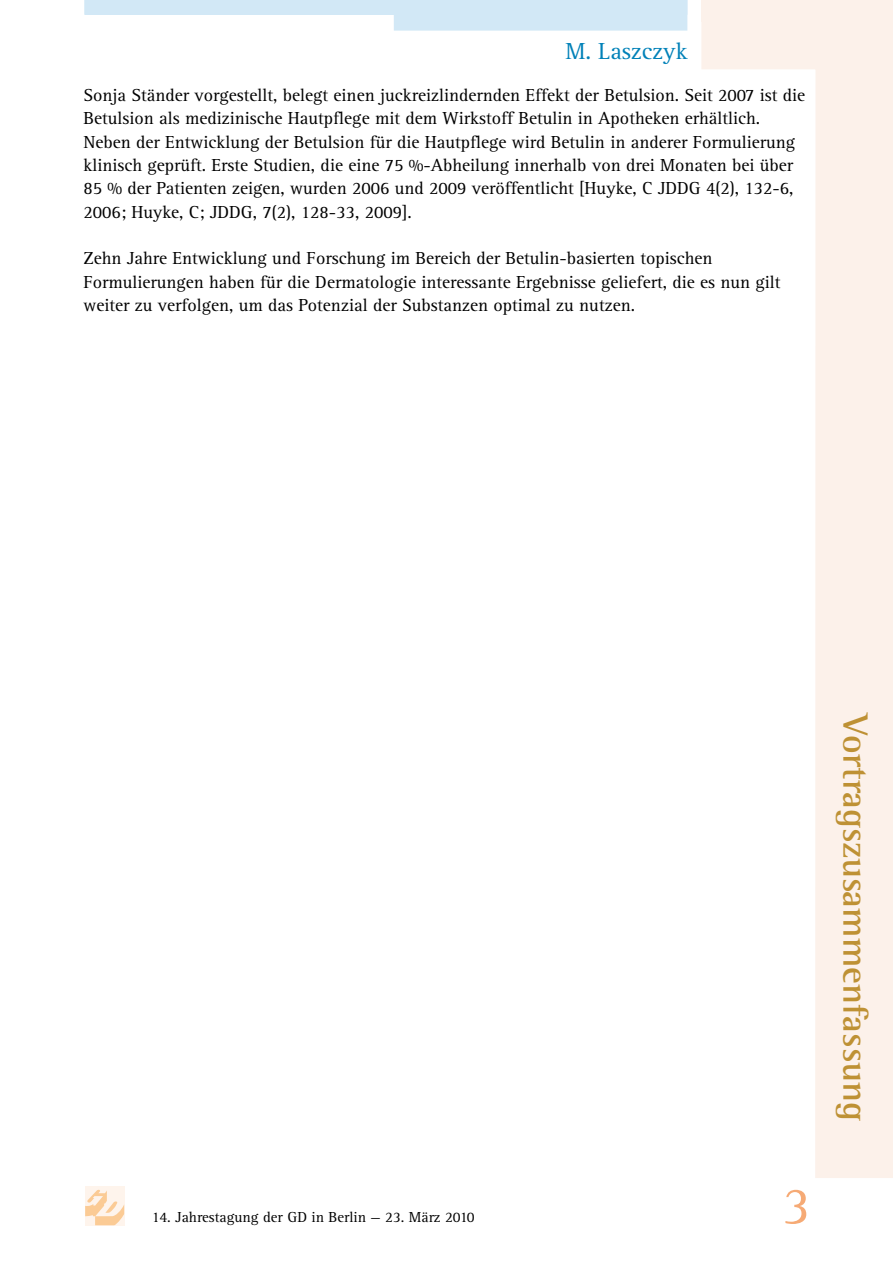
<style>
.page{position:relative;width:893px;height:1263px;background:#fff}
.page>*{position:absolute;margin:0;border:0;box-sizing:border-box;transform-origin:0 0}
.t1{font:54px "Agfa Rotis Serif";color:#f6aa75}
.t2{font:700 36px "Agfa Rotis Semi Serif";color:#be9134}
.t3{font:24px "Agfa Rotis Serif";color:#0081b8}
.t4{font:18px/23.4px "Agfa Rotis Serif";color:#000}
.t5{font:15px "Agfa Rotis Serif";color:#000}
</style>
<div class="page">
<svg style="left:701px;top:21px;width:192px;height:1157px"></svg>
<div style="left:85px;top:1186px;width:39px;height:39px;background:#fef4ec"></div>
<svg style="left:85px;top:1189px;width:39px;height:36px"></svg>
<svg style="left:84px;top:0;width:603px;height:31px"></svg>
<div style="left:701px;top:0;width:192px;height:21px;background:#fcf1ea"></div>
<h3 class="t3" style="left:565px;top:37px;width:124px">M. Laszczyk</h3>
<p class="t4" style="left:83px;top:84px;width:723px">Sonja Ständer vorgestellt, belegt einen juckreizlindernden Effekt der Betulsion. Seit 2007 ist die Betulsion als medizinische Hautpflege mit dem Wirkstoff Betulin in Apotheken erhältlich.<br>Neben der Entwicklung der Betulsion für die Hautpflege wird Betulin in anderer Formulierung klinisch geprüft. Erste Studien, die eine 75 %-Abheilung innerhalb von drei Monaten bei über 85 % der Patienten zeigen, wurden 2006 und 2009 veröffentlicht [Huyke, C JDDG 4(2), 132-6, 2006; Huyke, C; JDDG, 7(2), 128-33, 2009].</p>
<p class="t4" style="left:83px;top:247px;width:699px">Zehn Jahre Entwicklung und Forschung im Bereich der Betulin-basierten topischen<br>Formulierungen haben für die Dermatologie interessante Ergebnisse geliefert, die es nun gilt weiter zu verfolgen, um das Potenzial der Substanzen optimal zu nutzen.</p>
<p class="t5" style="left:152px;top:1208px;width:324px">14. Jahrestagung der GD in Berlin — 23. März 2010</p>
<h1 class="t1" style="left:783px;top:1175px;width:30px">3</h1>
<h2 class="t2" style="left:877px;top:714px;width:409px;rotate:90deg">Vortragszusammenfassung</h2>
</div>
